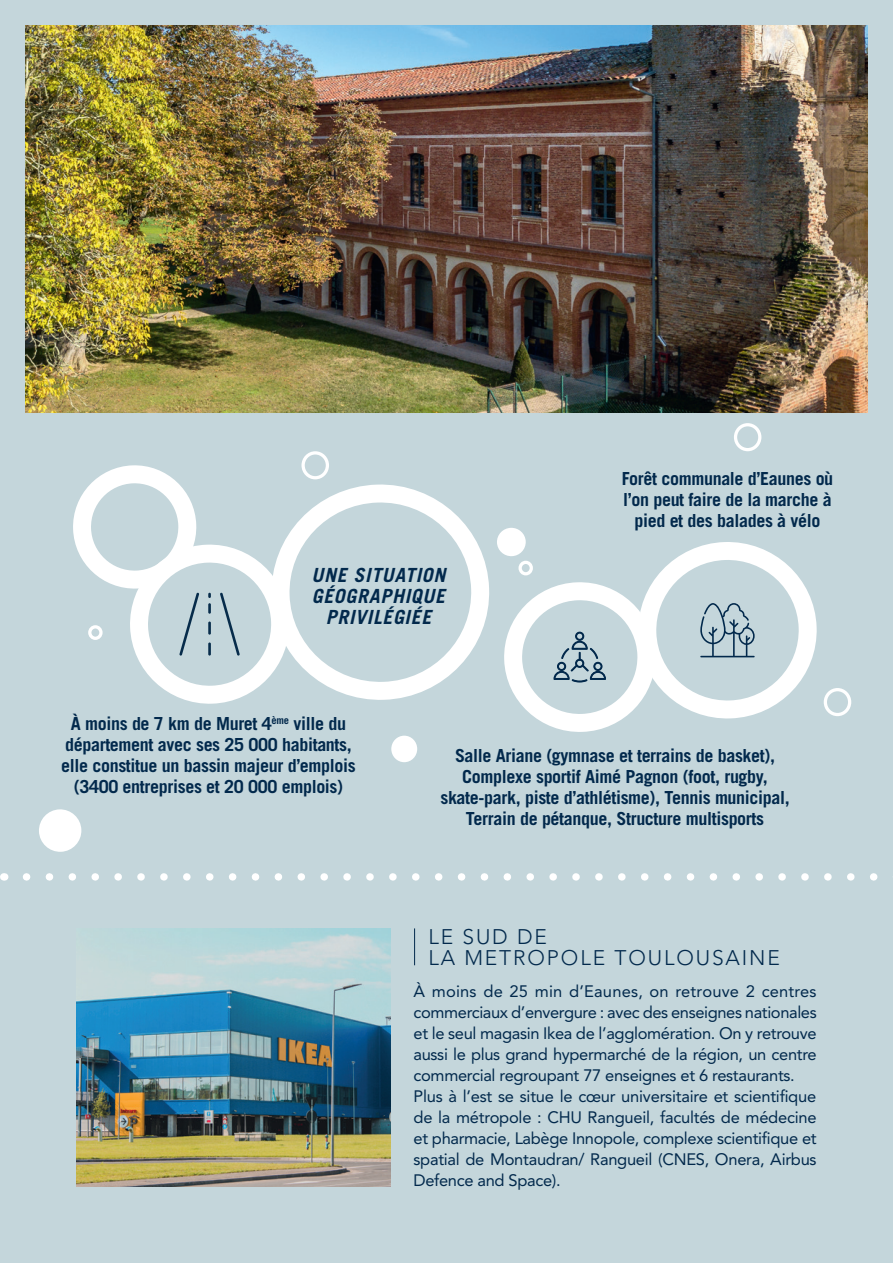
<style>
.page{position:relative;width:893px;height:1263px;background:#c4d6db}
.page>*{position:absolute;margin:0;border:0;box-sizing:border-box;transform-origin:0 0}
.t1{font:300 21px/21px "Avenir LT Std";letter-spacing:.09em;color:#02294c}
.t2{font:italic 700 19.5px/21px "Trade Gothic LT Std";letter-spacing:.04em;color:#02294c;text-align:center}
.t3{font:700 18px/21px "Trade Gothic LT Std";letter-spacing:-.02em;color:#02294c;text-align:center}
.t4{font:16.5px/21px "Avenir LT Std";letter-spacing:-.02em;color:#02294c}
</style>
<div class="page">
<img style="left:77px;top:928px;width:313px;height:258px">
<img style="left:26px;top:26px;width:841px;height:386px">
<hr style="left:414px;top:928px;width:1px;height:37px;background:#02294c">
<svg style="left:482px;top:554px;width:8px;height:76px"></svg>
<div style="left:39px;top:809px;width:43px;height:43px;background:#fff;border-radius:50%"></div>
<svg style="left:497px;top:527px;width:29px;height:29px"></svg>
<div style="left:391px;top:736px;width:26px;height:26px;background:#fff;border-radius:50%"></div>
<div style="left:301px;top:451px;width:28px;height:28px;border:3px solid #fff;border-radius:50%"></div>
<div style="left:824px;top:688px;width:27px;height:28px;border:3px solid #fff;border-radius:50%"></div>
<div style="left:734px;top:423px;width:27px;height:28px;border:3px solid #fff;border-radius:50%"></div>
<svg style="left:73px;top:455px;width:409px;height:249px"></svg>
<svg style="left:497px;top:531px;width:329px;height:201px"></svg>
<svg style="left:26px;top:873px;width:852px;height:8px"></svg>
<p class="t2" style="left:311px;top:565px;width:135px">UNE SITUATION<br>GÉOGRAPHIQUE<br>PRIVILÉGIÉE</p>
<p class="t3" style="left:622px;top:468px;width:213px">Forêt communale d’Eaunes où l’on peut faire de la marche à pied et des balades à vélo</p>
<p class="t3" style="left:61px;top:713px;width:296px">À moins de 7 km de Muret 4<sup>ème</sup> ville du département avec ses 25 000 habitants, elle constitue un bassin majeur d’emplois (3400 entreprises et 20 000 emplois)</p>
<p class="t3" style="left:440px;top:745px;width:351px">Salle Ariane (gymnase et terrains de basket), Complexe sportif Aimé Pagnon (foot, rugby, skate-park, piste d’athlétisme), Tennis municipal, Terrain de pétanque, Structure multisports</p>
<p class="t1" style="left:428px;top:927px;width:353px">LE SUD DE<br>LA METROPOLE TOULOUSAINE</p>
<p class="t4" style="left:413px;top:981px;width:405px">À moins de 25 min d’Eaunes, on retrouve 2 centres commerciaux d’envergure : avec des enseignes nationales et le seul magasin Ikea de l’agglomération. On y retrouve aussi le plus grand hypermarché de la région, un centre commercial regroupant 77 enseignes et 6 restaurants.<br>Plus à l’est se situe le cœur universitaire et scientifique de la métropole : CHU Rangueil, facultés de médecine et pharmacie, Labège Innopole, complexe scientifique et spatial de Montaudran/ Rangueil (CNES, Onera, Airbus Defence and Space).</p>
</div>
